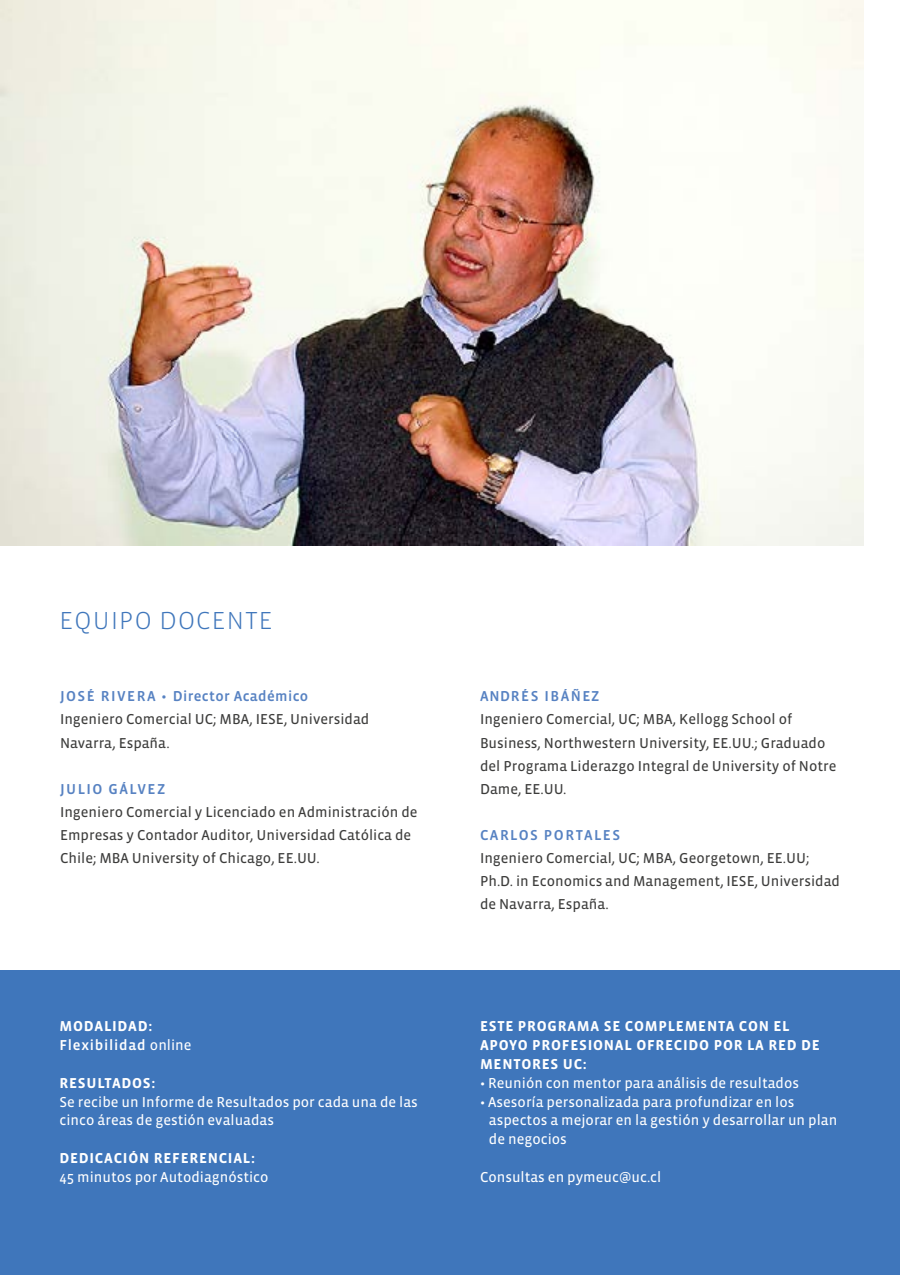
<style>
.page{position:relative;width:900px;height:1275px;background:#fff}
.page>*{position:absolute;margin:0;border:0;box-sizing:border-box;transform-origin:0 0}
.t1{font:300 25.2px "Vista Sans";letter-spacing:.05em;color:#3f76bb}
.t2{font:14.7px/23.1px "Vista Sans Reg";color:#3c3c3b}
.t3{font:14.7px/18.9px "Vista Sans Reg";color:#fff}
.t4{font:700 14.7px/18.9px "Vista Sans";letter-spacing:.05em;color:#fff}
.t5{font:14.7px "Vista Sans Med";letter-spacing:.1em;color:#5782c2}
.t6{font:14.7px "Vista Sans Med";letter-spacing:.025em;color:#5782c2}
.t7{font:14.7px "Vista Sans Med";letter-spacing:.05em;color:#fff}
.s1{font-family:"Vista Sans Reg"}
</style>
<div class="page">
<img style="left:0;top:0;width:863px;height:545px">
<div style="left:0;top:970px;width:900px;height:305px;background:#3f76bb"></div>
<h1 class="t1" style="left:60px;top:608px;width:215px">EQUIPO DOCENTE</h1>
<p class="t6" style="left:60px;top:689px;width:250px">JOSÉ RIVERA • Director Académico</p>
<p class="t2" style="left:60px;top:708px;width:311px">Ingeniero Comercial UC; MBA, IESE, Universidad<br>Navarra, España.</p>
<p class="t5" style="left:60px;top:781px;width:107px">JULIO GÁLVEZ</p>
<p class="t2" style="left:60px;top:801px;width:359px">Ingeniero Comercial y Licenciado en Administración de<br>Empresas y Contador Auditor, Universidad Católica de<br>Chile; MBA University of Chicago, EE.UU.</p>
<p class="t4" style="left:60px;top:1017px;width:94px">MODALIDAD:</p>
<p class="t7" style="left:60px;top:1037px;width:134px">Flexibilidad <span class="s1">online</span></p>
<p class="t4" style="left:60px;top:1074px;width:98px">RESULTADOS:</p>
<p class="t3" style="left:60px;top:1092px;width:360px">Se recibe un Informe de Resultados por cada una de las cinco áreas de gestión evaluadas</p>
<p class="t4" style="left:60px;top:1149px;width:197px">DEDICACIÓN REFERENCIAL:</p>
<p class="t3" style="left:60px;top:1168px;width:211px">45 minutos por Autodiagnóstico</p>
<p class="t5" style="left:480px;top:689px;width:121px">ANDRÉS IBÁÑEZ</p>
<p class="t2" style="left:480px;top:708px;width:358px">Ingeniero Comercial, UC; MBA, Kellogg School of Business, Northwestern University, EE.UU.; Graduado del Programa Liderazgo Integral de University of Notre Dame, EE.UU.</p>
<p class="t5" style="left:480px;top:827px;width:142px">CARLOS PORTALES</p>
<p class="t2" style="left:480px;top:847px;width:361px">Ingeniero Comercial, UC; MBA, Georgetown, EE.UU;<br>Ph.D. in Economics and Management, IESE, Universidad de Navarra, España.</p>
<p class="t4" style="left:480px;top:1017px;width:341px">ESTE PROGRAMA SE COMPLEMENTA CON EL<br>APOYO PROFESIONAL OFRECIDO POR LA RED DE<br>MENTORES UC:</p>
<p class="t3" style="left:480px;top:1074px;width:321px">• Reunión con mentor para análisis de resultados</p>
<p class="t3" style="left:489px;top:1092px;width:350px;text-indent:-9px">• Asesoría personalizada para profundizar en los aspectos a mejorar en la gestión y desarrollar un plan de negocios</p>
<p class="t3" style="left:480px;top:1168px;width:183px">Consultas en pymeuc@uc.cl</p>
</div>
